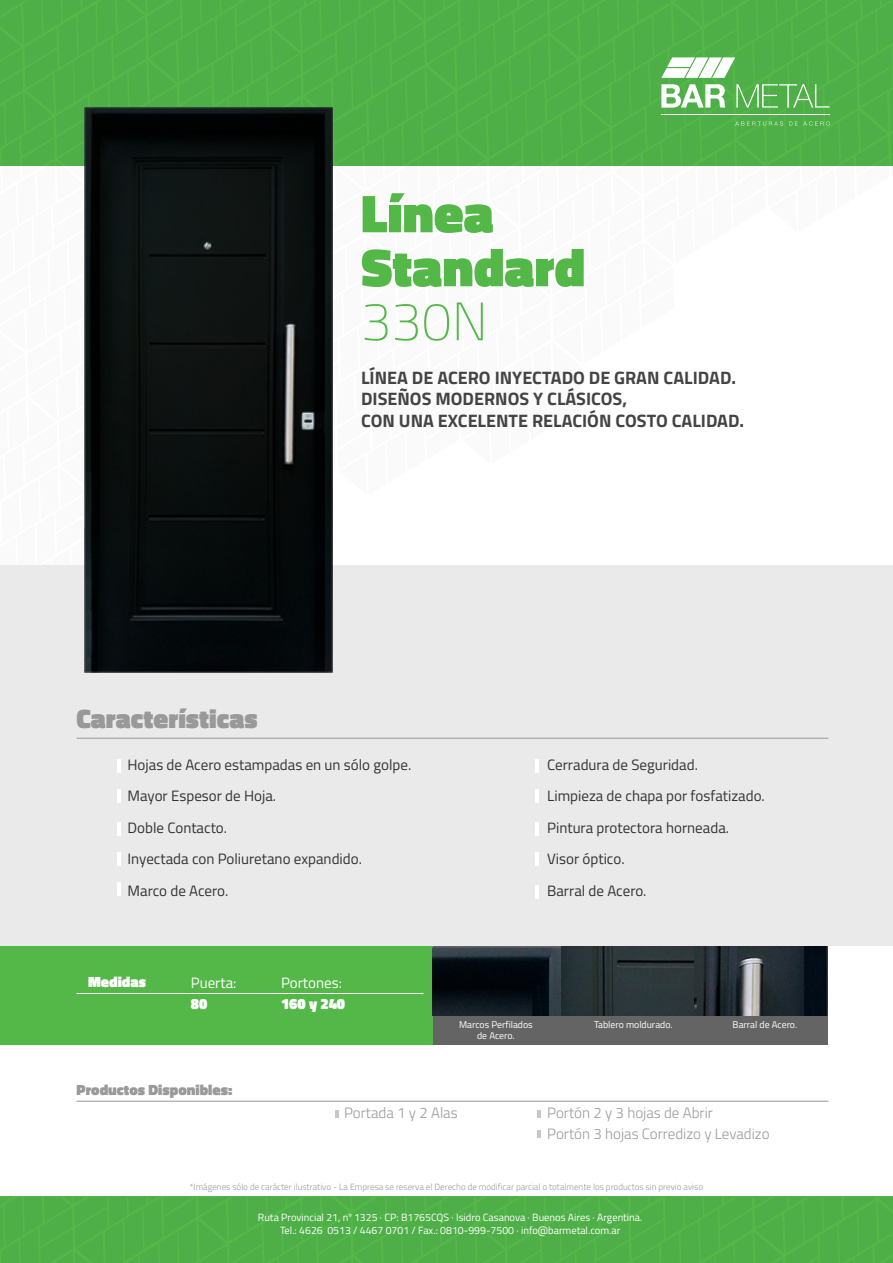
<style>
.page{position:relative;width:893px;height:1263px;background:#fff}
.page>*{position:absolute;margin:0;border:0;box-sizing:border-box;transform-origin:0 0}
.t1{font:900 54px/54px "Titillium Web";color:#54b848}
.t2{font:100 54px "Titillium Web";color:#54b848}
.t3{font:900 27px "Titillium Web";color:#999}
.t4{font:700 18px/21.6px "Titillium Web";color:#444}
.t5{font:15px/31.5px "Titillium Web";color:#333}
.t6{font:300 15px/21px "Titillium Web";color:#999}
.t7{font:900 15px "Titillium Web";color:#999}
.t8{font:15px "Titillium Web";color:#fff}
.t9{font:900 15px "Titillium Web";color:#fff}
.t10{font:10.5px/12.6px "Titillium Web";color:#fff;text-align:center}
.t11{font:9.75px/11.7px "Titillium Web";color:#fff;text-align:center}
.t12{font:300 9px "Titillium Web";color:#999}
.s1{font-family:"Myriad Pro"}
</style>
<div class="page">
<svg style="left:0;top:1198px;width:892px;height:65px;background:#4eaf47"></svg>
<svg style="left:0;top:1px;width:892px;height:165px;background:#4eaf47"></svg>
<div style="left:0;top:565px;width:892px;height:381px;background:#eaeaea"></div>
<div style="left:0;top:946px;width:434px;height:99px;background:#54b848"></div>
<hr style="left:76px;top:993px;width:347px;height:1px;background:#fff">
<hr style="left:76px;top:1101px;width:752px;height:1px;background:#999">
<svg style="left:661px;top:84px;width:64px;height:24px"></svg>
<svg style="left:736px;top:84px;width:93px;height:24px;background:#6ebd67"></svg>
<svg style="left:735px;top:121px;width:48px;height:5px"></svg>
<svg style="left:789px;top:121px;width:8px;height:5px"></svg>
<svg style="left:803px;top:121px;width:26px;height:5px"></svg>
<svg style="left:661px;top:57px;width:74px;height:21px"></svg>
<hr style="left:661px;top:114px;width:168px;height:1px;background:#fff">
<hr style="left:76px;top:738px;width:752px;height:1px;background:#999">
<hr style="left:117px;top:759px;width:4px;height:13px;background:#fff">
<hr style="left:117px;top:789px;width:4px;height:13px;background:#fff">
<hr style="left:117px;top:822px;width:4px;height:13px;background:#fff">
<hr style="left:117px;top:852px;width:4px;height:13px;background:#fff">
<hr style="left:117px;top:882px;width:4px;height:13px;background:#fff">
<svg style="left:535px;top:759px;width:3px;height:13px"></svg>
<svg style="left:535px;top:789px;width:3px;height:13px"></svg>
<svg style="left:535px;top:822px;width:3px;height:13px"></svg>
<svg style="left:535px;top:852px;width:3px;height:13px"></svg>
<svg style="left:535px;top:885px;width:3px;height:13px"></svg>
<svg style="left:335px;top:1110px;width:3px;height:8px"></svg>
<svg style="left:537px;top:1110px;width:3px;height:8px"></svg>
<svg style="left:537px;top:1130px;width:3px;height:8px"></svg>
<div style="left:432px;top:946px;width:395px;height:99px;background:#646464"></div>
<img style="left:693px;top:946px;width:134px;height:70px">
<img style="left:432px;top:948px;width:129px;height:68px">
<img style="left:561px;top:946px;width:132px;height:70px">
<img style="left:85px;top:108px;width:247px;height:564px">
<h1 class="t1" style="left:361px;top:187px;width:226px">Línea<br>Standard</h1>
<h1 class="t2" style="left:361px;top:283px;width:128px">330N</h1>
<p class="t4" style="left:361px;top:366px;width:385px">LÍNEA DE ACERO INYECTADO DE GRAN CALIDAD.<br>DISEÑOS MODERNOS Y CLÁSICOS,<br>CON UNA EXCELENTE RELACIÓN COSTO CALIDAD.</p>
<h2 class="t3" style="left:76px;top:699px;width:182px">Características</h2>
<p class="t5" style="left:128px;top:748px;width:285px">Hojas de Acero estampadas en un sólo golpe.<br>Mayor Espesor de Hoja.<br>Doble Contacto.<br>Inyectada con Poliuretano expandido.<br>Marco de Acero.</p>
<p class="t5" style="left:547px;top:748px;width:219px">Cerradura de Seguridad.<br>Limpieza de chapa por fosfatizado.<br>Pintura protectora horneada.<br>Visor óptico.<br>Barral de Acero.</p>
<p class="t9" style="left:88px;top:971px;width:60px">Medidas</p>
<p class="t8" style="left:191px;top:972px;width:47px">Puerta:</p>
<p class="t9" style="left:191px;top:993px;width:18px">80</p>
<p class="t7" style="left:76px;top:1079px;width:157px">Productos Disponibles:</p>
<p class="t8" style="left:281px;top:972px;width:62px">Portones:</p>
<p class="t9" style="left:281px;top:993px;width:66px">160 y 240</p>
<p class="t11" style="left:590px;top:1018px;width:75px">M rcos Perfilados</p>
<p class="t11" style="left:724px;top:1018px;width:36px">Barrales</p>
<p class="t11" style="left:459px;top:1018px;width:75px">Marcos Perfilados de Acero.</p>
<p class="t11" style="left:594px;top:1018px;width:80px">Tablero moldurado.</p>
<p class="t11" style="left:732px;top:1018px;width:66px">Barral de Acero.</p>
<p class="t6" style="left:344px;top:1102px;width:115px">Portada 1 y 2 Alas</p>
<p class="t6" style="left:547px;top:1102px;width:224px">Portón 2 y 3 hojas de Abrir<br>Portón 3 hojas Corredizo y Levadizo</p>
<p class="t12" style="left:190px;top:1180px;width:514px">*Imágenes sólo de carácter ilustrativo - La Empresa se reserva el Derecho de modificar parcial o totalmente los productos sin previo aviso</p>
<p class="t10" style="left:258px;top:1211px;width:386px">Ruta Provincial 21, n<span class="s1">°</span> 1325 · CP: B1765CQS · Isidro Casanova · Buenos Aires · Argentina.<br>Tel.: 4626 0513 / 4467 0701 / Fax.: 0810-999-7500 · info@barmetal.com.ar</p>
</div>
